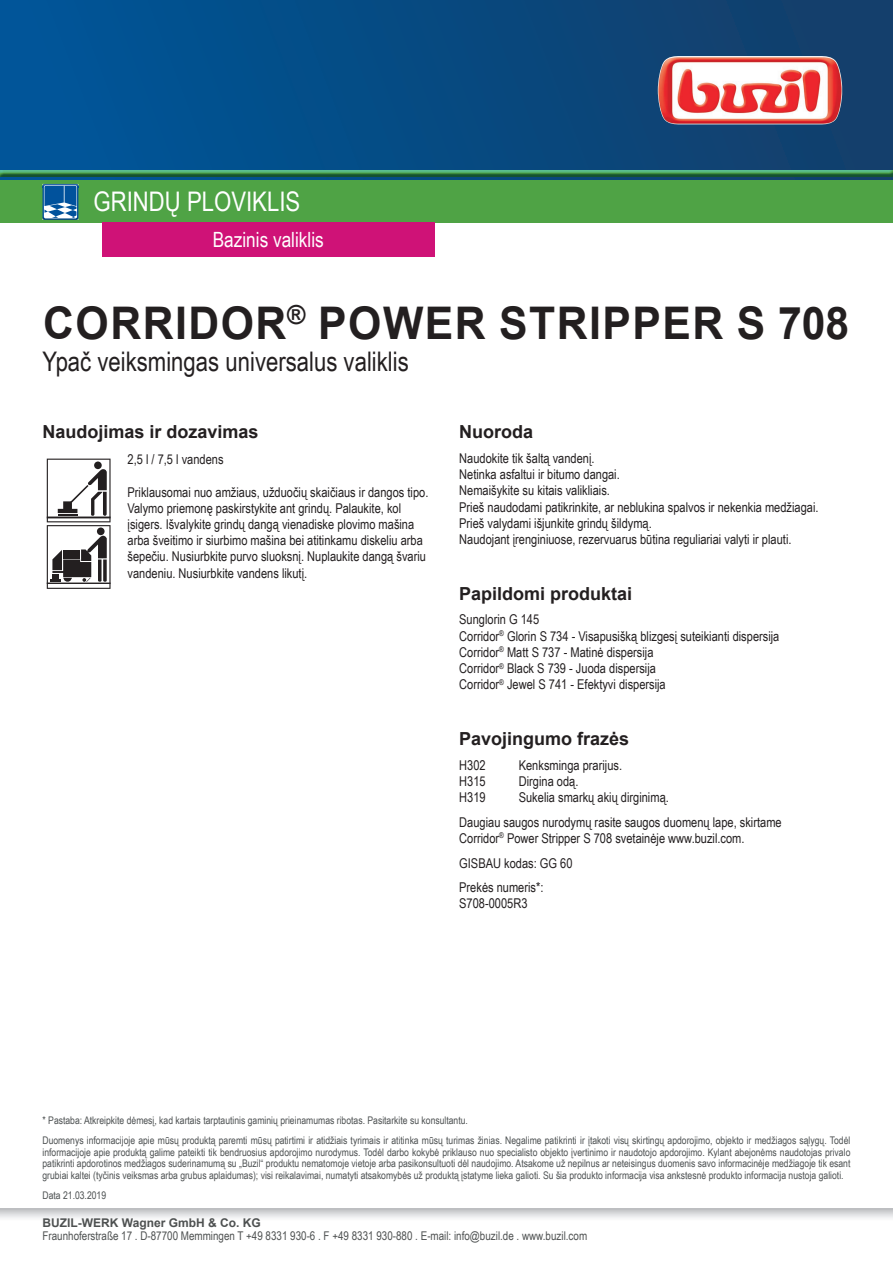
<style>
.page{position:relative;width:893px;height:1263px;background:#fff}
.page>*{position:absolute;margin:0;border:0;box-sizing:border-box;transform-origin:0 0}
.t1{font:700 45px "Arial";letter-spacing:.035em;color:#231f20;scale:.95 1}
.t2{font:27px "Arial Narrow";color:#231f20}
.t3{font:27px "Arial Narrow";color:#fff}
.t4{font:21px "Arial Narrow";color:#fff}
.t5{font:700 18px "Arial";color:#231f20}
.t6{font:13.5px/16.2px "Arial Narrow";color:#231f20}
.t7{font:12px "Arial Narrow";color:#4e5151}
.t8{font:700 12px "Arial";color:#4e5151}
.t9{font:10.5px/11.7px "Arial Narrow";color:#4d5152}
</style>
<div class="page">
<svg style="left:0;top:1209px;width:893px;height:9px;background:#d9dadc"></svg>
<svg style="left:47px;top:459px;width:64px;height:130px"></svg>
<div style="left:0;top:0;width:893px;height:180px;background:linear-gradient(to right,#00569a,#143e69)"></div>
<img style="left:658px;top:56px;width:184px;height:68px">
<hr style="left:0;top:0;width:1px;height:180px;background:#015599">
<div style="left:0;top:169px;width:893px;height:8px;background:#015599;opacity:.75"></div>
<div style="left:0;top:180px;width:893px;height:43px;background:#4fa345"></div>
<img style="left:43px;top:184px;width:35px;height:36px">
<svg style="left:44px;top:185px;width:35px;height:33px"></svg>
<div style="left:102px;top:223px;width:333px;height:34px;background:#cf1277"></div>
<h2 class="t3" style="left:94px;top:182px;width:208px">GRINDŲ PLOVIKLIS</h2>
<h3 class="t4" style="left:213px;top:225px;width:112px">Bazinis valiklis</h3>
<h1 class="t1" style="left:43px;top:291px;width:850px">CORRIDOR<sup>®</sup> POWER STRIPPER S 708</h1>
<h2 class="t2" style="left:43px;top:342px;width:368px">Ypač veiksmingas universalus valiklis</h2>
<h3 class="t5" style="left:43px;top:419px;width:218px">Naudojimas ir dozavimas</h3>
<p class="t6" style="left:128px;top:451px;width:98px">2,5 l / 7,5 l vandens</p>
<p class="t6" style="left:128px;top:483px;width:302px">Priklausomai nuo amžiaus, užduočių skaičiaus ir dangos tipo.<br>Valymo priemonę paskirstykite ant grindų. Palaukite, kol įsigers. Išvalykite grindų dangą vienadiske plovimo mašina arba šveitimo ir siurbimo mašina bei atitinkamu diskeliu arba šepečiu. Nusiurbkite purvo sluoksnį. Nuplaukite dangą švariu vandeniu. Nusiurbkite vandens likutį.</p>
<h3 class="t5" style="left:459px;top:419px;width:75px">Nuoroda</h3>
<p class="t6" style="left:459px;top:450px;width:361px">Naudokite tik šaltą vandenį.<br>Netinka asfaltui ir bitumo dangai.<br>Nemaišykite su kitais valikliais.<br>Prieš naudodami patikrinkite, ar neblukina spalvos ir nekenkia medžiagai.<br>Prieš valydami išjunkite grindų šildymą.<br>Naudojant įrenginiuose, rezervuarus būtina reguliariai valyti ir plauti.</p>
<h3 class="t5" style="left:459px;top:581px;width:175px">Papildomi produktai</h3>
<p class="t6" style="left:459px;top:611px;width:322px">Sunglorin G 145<br>Corridor<sup>®</sup> Glorin S 734 - Visapusišką blizgesį suteikianti dispersija Corridor<sup>®</sup> Matt S 737 - Matinė dispersija<br>Corridor<sup>®</sup> Black S 739 - Juoda dispersija<br>Corridor<sup>®</sup> Jewel S 741 - Efektyvi dispersija</p>
<h3 class="t5" style="left:459px;top:726px;width:172px">Pavojingumo frazės</h3>
<p class="t6" style="left:459px;top:756px;width:28px">H302</p>
<p class="t6" style="left:519px;top:756px;width:105px">Kenksminga prarijus.</p>
<p class="t6" style="left:459px;top:772px;width:28px">H315</p>
<p class="t6" style="left:519px;top:772px;width:61px">Dirgina odą.</p>
<p class="t6" style="left:459px;top:788px;width:28px">H319</p>
<p class="t6" style="left:459px;top:784px;width:324px;line-height:24.8px;text-indent:60px">Sukelia smarkų akių dirginimą.<br>Daugiau saugos nurodymų rasite saugos duomenų lape, skirtame</p>
<p class="t6" style="left:459px;top:825px;width:287px;line-height:24.8px">Corridor<sup>®</sup> Power Stripper S 708 svetainėje www.buzil.com.<br>GISBAU kodas: GG 60<br>Prekės numeris*:</p>
<p class="t6" style="left:459px;top:895px;width:70px">S708-0005R3</p>
<p class="t9" style="left:43px;top:1109px;width:809px;line-height:20.2px">* Pastaba: Atkreipkite dėmesį, kad kartais tarptautinis gaminių prieinamumas ribotas. Pasitarkite su konsultantu.<br>Duomenys informacijoje apie mūsų produktą paremti mūsų patirtimi ir atidžiais tyrimais ir atitinka mūsų turimas žinias. Negalime patikrinti ir įtakoti visų skirtingų apdorojimo, objekto ir medžiagos sąlygų. Todėl</p>
<p class="t9" style="left:43px;top:1146px;width:809px;text-align:justify">informacijoje apie produktą galime pateikti tik bendruosius apdorojimo nurodymus. Todėl darbo kokybė priklauso nuo specialisto objekto įvertinimo ir naudotojo apdorojimo. Kylant abejonėms naudotojas privalo patikrinti apdorotinos medžiagos suderinamumą su „Buzil“ produktu nematomoje vietoje arba pasikonsultuoti dėl naudojimo. Atsakome už nepilnus ar neteisingus duomenis savo informacinėje medžiagoje tik esant grubiai kaltei (tyčinis veiksmas arba grubus aplaidumas); visi reikalavimai, numatyti atsakomybės už produktą įstatyme lieka galioti. Su šia produkto informacija visa ankstesnė produkto informacija nustoja galioti.</p>
<p class="t9" style="left:43px;top:1189px;width:65px">Data 21.03.2019</p>
<p class="t8" style="left:43px;top:1214px;width:220px">BUZIL-WERK Wagner GmbH &amp; Co. KG</p>
<p class="t7" style="left:43px;top:1227px;width:546px">Fraunhoferstraße 17 . D-87700 Memmingen T +49 8331 930-6 . F +49 8331 930-880 . E-mail: info@buzil.de . www.buzil.com</p>
</div>
